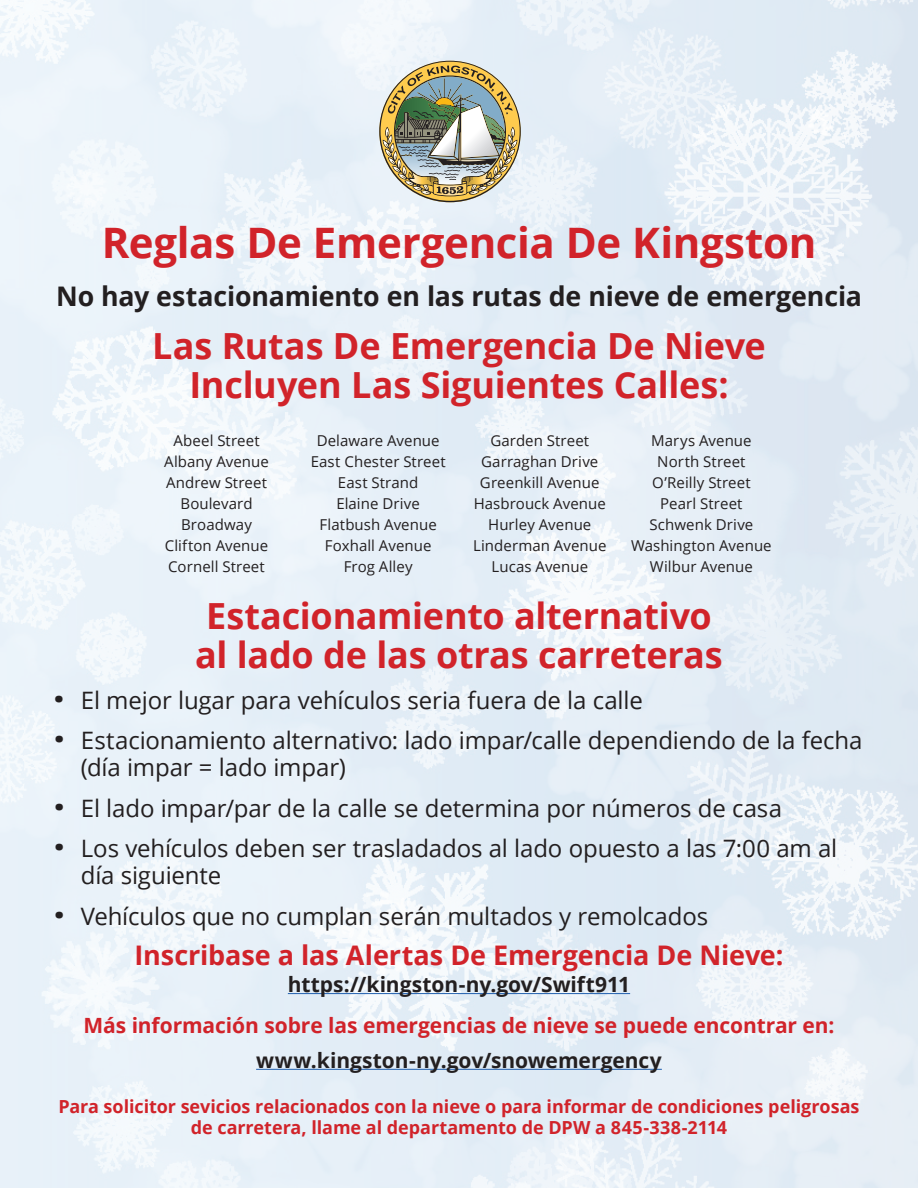
<style>
.page{position:relative;width:918px;height:1188px;background:#fff}
.page>*{position:absolute;margin:0;border:0;box-sizing:border-box;transform-origin:0 0}
.t1{font:700 42px "Open Sans";letter-spacing:-.005em;color:#d1232a}
.t2{font:700 36px/39px "Open Sans";letter-spacing:-.005em;color:#d1232a;text-align:center}
.t3{font:700 27px "Open Sans";letter-spacing:-.005em;color:#231f20}
.t4{font:700 27px "Open Sans";letter-spacing:-.005em;color:#d1232a}
.t5{font:24px/40.5px "Open Sans";letter-spacing:-.005em;color:#231f20}
.t6{font:700 21px "Open Sans";color:#231f20}
.t7{font:700 21px "Open Sans";letter-spacing:-.005em;color:#d1232a}
.t8{font:700 18px/21px "Open Sans";letter-spacing:-.005em;color:#d1232a;text-align:center}
.t9{font:15px/21px "Open Sans";letter-spacing:.005em;color:#231f20;text-align:center}
.s1{font-weight:800;font-size:36px}
</style>
<div class="page">
<img style="left:23px;top:0;width:895px;height:515px">
<img style="left:23px;top:515px;width:895px;height:673px">
<svg style="left:379px;top:61px;width:142px;height:141px;background:#afae94"></svg>
<hr style="left:288px;top:993px;width:342px;height:1px;background:#2865b1">
<hr style="left:256px;top:1069px;width:406px;height:1px;background:#2865b1">
<h1 class="t1" style="left:102px;top:213px;width:716px">Reglas De Emergencia De Kingston</h1>
<h3 class="t3" style="left:56px;top:278px;width:808px">No hay estacionamiento en las rutas de nieve de emergencia</h3>
<h2 class="t2" style="left:152px;top:325px;width:615px">Las Rutas De Emergencia De Nieve<br>Incluyen Las Siguientes Calles:</h2>
<p class="t9" style="left:164px;top:429px;width:106px">Abeel Street<br>Albany Avenue<br>Andrew Street<br>Boulevard<br>Broadway<br>Clifton Avenue<br>Cornell Street</p>
<p class="t9" style="left:311px;top:429px;width:136px">Delaware Avenue<br>East Chester Street<br>East Strand<br>Elaine Drive<br>Flatbush Avenue<br>Foxhall Avenue<br>Frog Alley</p>
<p class="t9" style="left:473px;top:429px;width:135px">Garden Street<br>Garraghan Drive<br>Greenkill Avenue<br>Hasbrouck Avenue<br>Hurley Avenue<br>Linderman Avenue<br>Lucas Avenue</p>
<p class="t9" style="left:631px;top:429px;width:142px">Marys Avenue<br>North Street<br>O’Reilly Street<br>Pearl Street<br>Schwenk Drive<br>Washington Avenue<br>Wilbur Avenue</p>
<h2 class="t2" style="left:195px;top:596px;width:529px">Estacionamiento alternativo al lado de las otras carreteras</h2>
<h3 class="t5" style="left:54px;top:679px;width:810px"><span class="s1">·</span> El mejor lugar para vehículos seria fuera de la calle<br><span class="s1">·</span> Estacionamiento alternativo: lado impar/calle dependiendo de la fecha</h3>
<h3 class="t5" style="left:54px;top:747px;width:785px;text-indent:27px">(día impar = lado impar)<br><span class="s1">·</span> El lado impar/par de la calle se determina por números de casa<br><span class="s1">·</span> Los vehículos deben ser trasladados al lado opuesto a las 7:00 am al</h3>
<h3 class="t5" style="left:54px;top:855px;width:656px;text-indent:27px">día siguiente<br><span class="s1">·</span> Vehículos que no cumplan serán multados y remolcados</h3>
<h3 class="t4" style="left:135px;top:936px;width:650px">Inscribase a las Alertas De Emergencia De Nieve:</h3>
<h3 class="t6" style="left:288px;top:970px;width:344px">https://kingston-ny.gov/Swift911</h3>
<h3 class="t7" style="left:83px;top:1011px;width:753px">Más información sobre las emergencias de nieve se puede encontrar en:</h3>
<h3 class="t6" style="left:256px;top:1045px;width:407px">www.kingston-ny.gov/snowemergency</h3>
<p class="t8" style="left:58px;top:1096px;width:803px">Para solicitor sevicios relacionados con la nieve o para informar de condiciones peligrosas de carretera, llame al departamento de DPW a 845-338-2114</p>
</div>
